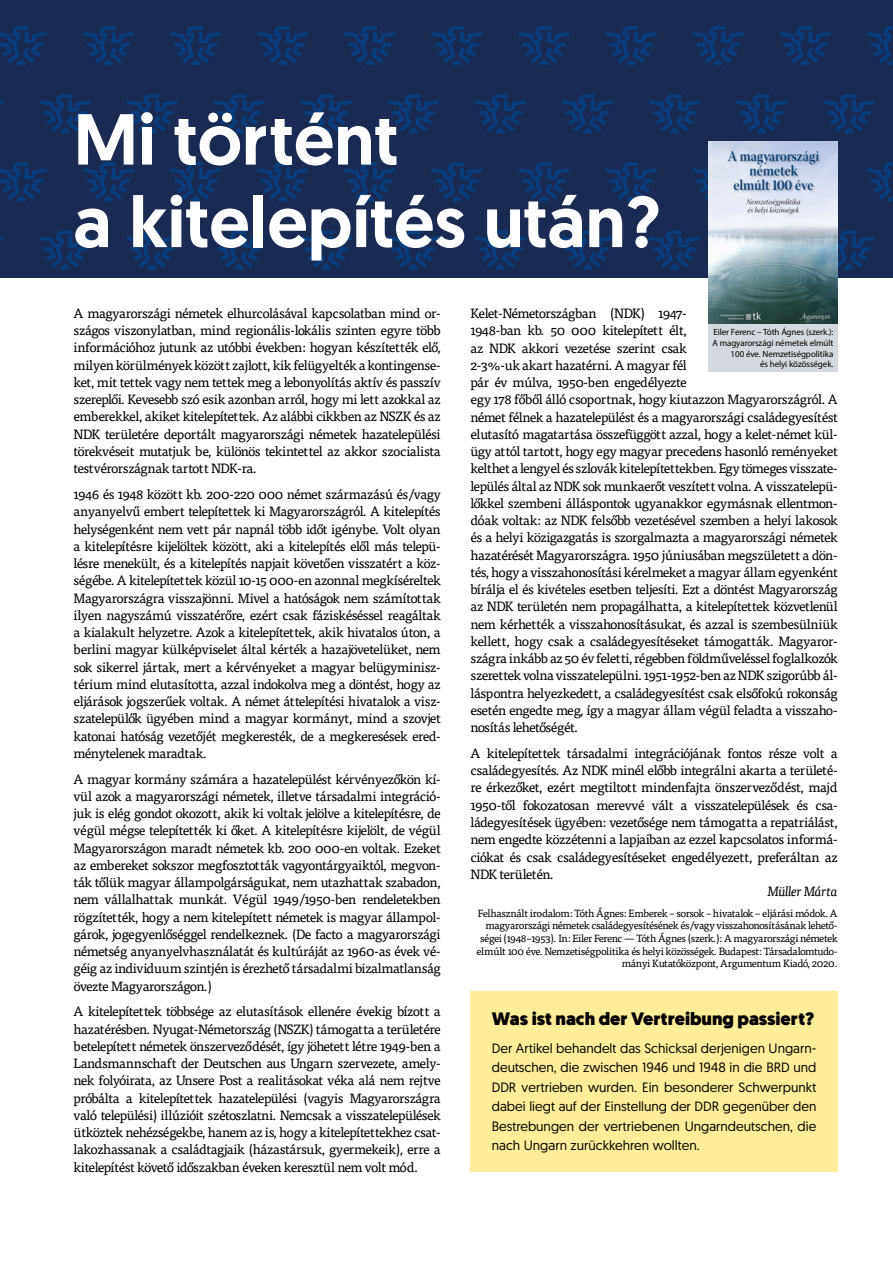
<style>
.page{position:relative;width:893px;height:1263px;background:#fff}
.page>*{position:absolute;margin:0;border:0;box-sizing:border-box;transform-origin:0 0}
.t1{font:500 72px/82.5px "Geomanist";color:#fff}
.t2{font:900 18px "Geomanist";color:#000}
.t3{font:13.5px/17.2px "Tisa Pro";letter-spacing:-.04em;color:#000;text-align:justify}
.t4{font:13.5px/19.5px "Geomanist";color:#000;text-align:justify}
.t5{font:italic 13.5px "Tisa Pro";letter-spacing:-.055em;color:#000}
.t6{font:10.5px/12.6px "Tisa Pro";letter-spacing:-.04em;color:#000;text-align:right}
.t7{font:9px/10.8px "Myriad Pro";letter-spacing:-.01em;color:#000;text-align:right}
</style>
<div class="page">
<div style="left:0;top:0;width:893px;height:277px;background:#1a2a53"></div>
<svg style="left:823px;top:94px;width:51px;height:40px"></svg>
<svg style="left:867px;top:26px;width:25px;height:40px"></svg>
<svg style="left:838px;top:230px;width:36px;height:41px"></svg>
<svg style="left:867px;top:162px;width:25px;height:40px"></svg>
<svg style="left:736px;top:94px;width:51px;height:40px"></svg>
<svg style="left:780px;top:26px;width:51px;height:40px"></svg>
<svg style="left:649px;top:94px;width:51px;height:40px"></svg>
<svg style="left:693px;top:26px;width:51px;height:40px"></svg>
<svg style="left:649px;top:230px;width:51px;height:41px"></svg>
<svg style="left:693px;top:168px;width:15px;height:32px"></svg>
<svg style="left:562px;top:94px;width:51px;height:40px"></svg>
<svg style="left:605px;top:26px;width:52px;height:40px"></svg>
<svg style="left:562px;top:230px;width:51px;height:41px"></svg>
<svg style="left:605px;top:162px;width:52px;height:40px"></svg>
<svg style="left:475px;top:94px;width:51px;height:40px"></svg>
<svg style="left:518px;top:26px;width:52px;height:40px"></svg>
<svg style="left:475px;top:230px;width:51px;height:41px"></svg>
<svg style="left:518px;top:162px;width:52px;height:40px"></svg>
<svg style="left:388px;top:94px;width:51px;height:40px"></svg>
<svg style="left:431px;top:26px;width:51px;height:40px"></svg>
<svg style="left:388px;top:230px;width:51px;height:41px"></svg>
<svg style="left:431px;top:162px;width:51px;height:40px"></svg>
<svg style="left:301px;top:94px;width:51px;height:40px"></svg>
<svg style="left:344px;top:26px;width:51px;height:40px"></svg>
<svg style="left:301px;top:230px;width:51px;height:41px"></svg>
<svg style="left:344px;top:162px;width:51px;height:40px"></svg>
<svg style="left:214px;top:94px;width:51px;height:40px"></svg>
<svg style="left:257px;top:26px;width:51px;height:40px"></svg>
<svg style="left:214px;top:230px;width:51px;height:41px"></svg>
<svg style="left:257px;top:162px;width:51px;height:40px"></svg>
<svg style="left:126px;top:94px;width:52px;height:40px"></svg>
<svg style="left:170px;top:26px;width:51px;height:40px"></svg>
<svg style="left:126px;top:230px;width:52px;height:41px"></svg>
<svg style="left:170px;top:162px;width:51px;height:40px"></svg>
<svg style="left:39px;top:94px;width:52px;height:40px"></svg>
<svg style="left:83px;top:26px;width:51px;height:40px"></svg>
<svg style="left:39px;top:230px;width:52px;height:41px"></svg>
<svg style="left:83px;top:162px;width:51px;height:40px"></svg>
<svg style="left:0;top:100px;width:4px;height:4px"></svg>
<svg style="left:0;top:26px;width:47px;height:40px"></svg>
<svg style="left:0;top:236px;width:4px;height:5px"></svg>
<svg style="left:0;top:162px;width:47px;height:40px"></svg>
<img style="left:708px;top:141px;width:130px;height:183px">
<div style="left:470px;top:991px;width:368px;height:180px;background:#ffed99"></div>
<div style="left:708px;top:324px;width:130px;height:48px;background:#d4d9df"></div>
<h1 class="t1" style="left:74px;top:97px;width:588px">Mi történt<br>a kitelepítés után?</h1>
<p class="t3" style="left:74px;top:304px;width:369px">A magyarországi németek elhurcolásával kapcsolatban mind or&shy;szágos viszonylatban, mind regionális-lokális szinten egyre több információhoz jutunk az utóbbi években: hogyan készítették elő, milyen körülmények között zajlott, kik felügyelték a kontingense&shy;ket, mit tettek vagy nem tettek meg a lebonyolítás aktív és passzív szereplői. Kevesebb szó esik azonban arról, hogy mi lett azokkal az emberekkel, akiket kitelepítettek. Az alábbi cikkben az NSZK és az NDK területére deportált magyarországi németek hazatelepülési törekvéseit mutatjuk be, különös tekintettel az akkor szocialista testvérországnak tartott NDK-ra.</p>
<p class="t3" style="left:74px;top:485px;width:369px">1946 és 1948 között kb. 200-220 000 német származású és/vagy anyanyelvű embert telepítettek ki Magyarországról. A kitelepítés helységenként nem vett pár napnál több időt igénybe. Volt olyan a kitelepítésre kijelöltek között, aki a kitelepítés elől más telepü&shy;lésre menekült, és a kitelepítés napjait követően visszatért a köz&shy;ségébe. A kitelepítettek közül 10-15 000-en azonnal megkíséreltek Magyarországra visszajönni. Mivel a hatóságok nem számítottak ilyen nagyszámú visszatérőre, ezért csak fáziskéséssel reagáltak a kialakult helyzetre. Azok a kitelepítettek, akik hivatalos úton, a berlini magyar külképviselet által kérték a hazajövetelüket, nem sok sikerrel jártak, mert a kérvényeket a magyar belügyminisz&shy;térium mind elutasította, azzal indokolva meg a döntést, hogy az eljárások jogszerűek voltak. A német áttelepítési hivatalok a vis - szatelepülők ügyében mind a magyar kormányt, mind a szovjet katonai hatóság vezetőjét megkeresték, de a megkeresések ered&shy;ménytelenek maradtak.</p>
<p class="t3" style="left:74px;top:769px;width:369px">A magyar kormány számára a hazatelepülést kérvényezőkön kí&shy;vül azok a magyarországi németek, illetve társadalmi integráció&shy;juk is elég gondot okozott, akik ki voltak jelölve a kitelepítésre, de végül mégse telepítették ki őket. A kitelepítésre kijelölt, de végül Magyarországon maradt németek kb. 200 000-en voltak. Ezeket az embereket sokszor megfosztották vagyontárgyaiktól, megvon&shy;ták tőlük magyar állampolgárságukat, nem utazhattak szabadon, nem vállalhattak munkát. Végül 1949/1950-ben rendeletekben rögzítették, hogy a nem kitelepített németek is magyar állampol&shy;gárok, jogegyenlőséggel rendelkeznek. (De facto a magyarországi németség anyanyelvhasználatát és kultúráját az 1960-as évek vé&shy;géig az individuum szintjén is érezhető társadalmi bizalmatlanság övezte Magyarországon.)</p>
<p class="t3" style="left:74px;top:1002px;width:369px">A kitelepítettek többsége az elutasítások ellenére évekig bízott a hazatérésben. Nyugat-Németország (NSZK) támogatta a területére betelepített németek önszerveződését, így jöhetett létre 1949-ben a Landsmannschaft der Deutschen aus Ungarn szervezete, amely&shy;nek folyóirata, az Unsere Post a realitásokat véka alá nem rejtve próbálta a kitelepítettek hazatelepülési (vagyis Magyarországra való települési) illúzióit szétoszlatni. Nemcsak a visszatelepülések ütköztek nehézségekbe, hanem az is, hogy a kitelepítettekhez csat&shy;lakozhassanak a családtagjaik (házastársuk, gyermekeik), erre a kitelepítést követő időszakban éveken keresztül nem volt mód.</p>
<p class="t3" style="left:470px;top:304px;width:369px;text-align:left">Kelet-Németországban (NDK) 1947-<br>1948-ban kb. 50 000 kitelepített élt,<br>az NDK akkori vezetése szerint csak<br>2-3%-uk akart hazatérni. A magyar fél<br>pár év múlva, 1950-ben engedélyezte<br>egy 178 főből álló csoportnak, hogy kiutazzon Magyarországról. A német félnek a hazatelepülést és a magyarországi családegyesítést elutasító magatartása összefüggött azzal, hogy a kelet-német kül&shy;ügy attól tartott, hogy egy magyar precedens hasonló reményeket kelthet a lengyel és szlovák kitelepítettekben. Egy tömeges visszate&shy;lepülés által az NDK sok munkaerőt veszített volna. A visszatelepü&shy;lőkkel szembeni álláspontok ugyanakkor egymásnak ellentmon&shy;dóak voltak: az NDK felsőbb vezetésével szemben a helyi lakosok és a helyi közigazgatás is szorgalmazta a magyarországi németek hazatérését Magyarországra. 1950 júniusában megszületett a dön&shy;tés, hogy a visszahonosítási kérelmeket a magyar állam egyenként bírálja el és kivételes esetben teljesíti. Ezt a döntést Magyarország az NDK területén nem propagálhatta, a kitelepítettek közvetlenül nem kérhették a visszahonosításukat, és azzal is szembesülniük kellett, hogy csak a családegyesítéseket támogatták. Magyaror&shy;szágra inkább az 50 év feletti, régebben földműveléssel foglalkozók szerettek volna visszatelepülni. 1951-1952-ben az NDK szigorúbb ál&shy;láspontra helyezkedett, a családegyesítést csak elsőfokú rokonság esetén engedte meg, így a magyar állam végül feladta a visszaho&shy;nosítás lehetőségét.</p>
<p class="t3" style="left:470px;top:744px;width:369px">A kitelepítettek társadalmi integrációjának fontos része volt a családegyesítés. Az NDK minél előbb integrálni akarta a területé&shy;re érkezőket, ezért megtiltott mindenfajta önszerveződést, majd 1950-től fokozatosan merevvé vált a visszatelepülések és csa&shy;ládegyesítések ügyében: vezetősége nem támogatta a repatriálást, nem engedte közzétenni a lapjaiban az ezzel kapcsolatos informá&shy;ciókat és csak családegyesítéseket engedélyezett, preferáltan az NDK területén.</p>
<p class="t5" style="left:768px;top:881px;width:72px">Müller Márta</p>
<p class="t6" style="left:476px;top:906px;width:363px">Felhasznált irodalom: Tóth Ágnes: Emberek – sorsok – hivatalok – eljárási módok. A magyarországi németek családegyesítésének és/vagy visszahonosításának lehető&shy;ségei (1948–1953). In: Eiler Ferenc — Tóth Ágnes (szerk.): A magyarországi németek elmúlt 100 éve. Nemzetiségpolitika és helyi közösségek. Budapest: Társadalomtudo&shy;mányi Kutatóközpont, Argumentum Kiadó, 2020.</p>
<p class="t7" style="left:712px;top:326px;width:122px">Eiler Ferenc – Tóth Ágnes (szerk.):<br>A magyarországi németek elmúlt<br>100 éve. Nemzetiségpolitika<br>és helyi közösségek.</p>
<h2 class="t2" style="left:492px;top:1006px;width:324px">Was ist nach der Vertreibung passiert?</h2>
<p class="t4" style="left:492px;top:1038px;width:326px">Der Artikel behandelt das Schicksal derjenigen Ungarn&shy;deutschen, die zwischen 1946 und 1948 in die BRD und DDR vertrieben wurden. Ein besonderer Schwerpunkt dabei liegt auf der Einstellung der DDR gegenüber den Bestrebungen der vertriebenen Ungarndeutschen, die nach Ungarn zurückkehren wollten.</p>
</div>
